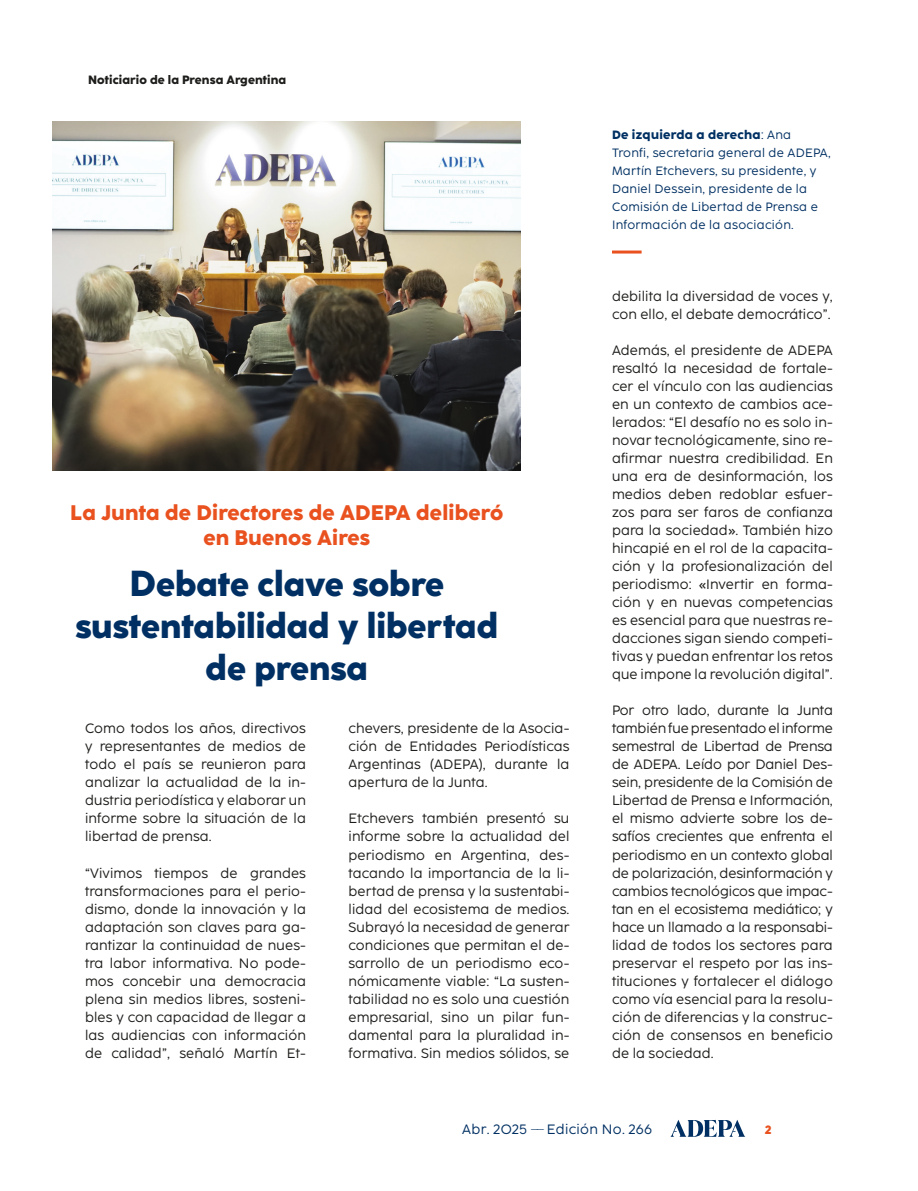
<style>
.page{position:relative;width:918px;height:1191px;background:#fff}
.page>*{position:absolute;margin:0;border:0;box-sizing:border-box;transform-origin:0 0}
.t1{font:800 36px "Coco Sharp S";color:#003063}
.t2{font:800 21px "Coco Sharp";letter-spacing:.01em;color:#e9511f}
.t3{font:13.5px/18px "Coco Sharp L";letter-spacing:.01em;color:#1d1d1b;text-align:justify}
.t4{font:13.5px "Coco Sharp L";letter-spacing:.025em;color:#003063}
.t5{font:12px/18px "Coco Sharp L";letter-spacing:.025em;color:#003063}
.t6{font:800 12px "Coco Sharp";letter-spacing:.01em;color:#1d1d1b}
.t7{font:800 12px "Coco Sharp";color:#e9511f}
.s1{font-weight:800}
</style>
<div class="page">
<svg style="left:671px;top:1119px;width:74px;height:17px"></svg>
<img style="left:53px;top:121px;width:468px;height:349px">
<hr style="left:612px;top:250px;width:30px;height:3px;background:#e9511f">
<p class="t6" style="left:88px;top:71px;width:200px">Noticiario de la Prensa Argentina</p>
<p class="t2" style="left:70px;top:497px;width:434px">La Junta de Directores de ADEPA deliberó</p>
<p class="t2" style="left:203px;top:522px;width:168px">en Buenos Aires</p>
<p class="t1" style="left:129px;top:557px;width:316px">Debate clave sobre</p>
<p class="t1" style="left:75px;top:599px;width:424px">sustentabilidad y libertad</p>
<p class="t1" style="left:206px;top:641px;width:164px">de prensa</p>
<p class="t3" style="left:85px;top:720px;width:222px">Como todos los años, directivos y representantes de medios de todo el país se reunieron para analizar la actualidad de la in&shy;dustria periodística y elaborar un informe sobre la situación de la libertad de prensa.</p>
<p class="t3" style="left:85px;top:864px;width:222px">“Vivimos tiempos de grandes transformaciones para el perio&shy;dismo, donde la innovación y la adaptación son claves para ga&shy;rantizar la continuidad de nues&shy;tra labor informativa. No pode&shy;mos concebir una democracia plena sin medios libres, sosteni&shy;bles y con capacidad de llegar a las audiencias con información de calidad”, señaló Martín Et-</p>
<p class="t3" style="left:349px;top:720px;width:222px">chevers, presidente de la Asocia&shy;ción de Entidades Periodísticas Argentinas (ADEPA), durante la apertura de la Junta.</p>
<p class="t3" style="left:349px;top:810px;width:222px">Etchevers también presentó su informe sobre la actualidad del periodismo en Argentina, des&shy;tacando la importancia de la li&shy;bertad de prensa y la sustentabi&shy;lidad del ecosistema de medios.<br>Subrayó la necesidad de generar condiciones que permitan el de&shy;sarrollo de un periodismo eco&shy;nómicamente viable: “La susten&shy;tabilidad no es solo una cuestión empresarial, sino un pilar fun&shy;damental para la pluralidad in&shy;formativa. Sin medios sólidos, se</p>
<p class="t5" style="left:612px;top:126px;width:220px"><span class="s1">De izquierda a derecha</span>: Ana<br>Tronfi, secretaria general de ADEPA,<br>Martín Etchevers, su presidente, y<br>Daniel Dessein, presidente de la<br>Comisión de Libertad de Prensa e<br>Información de la asociación.</p>
<p class="t3" style="left:612px;top:288px;width:222px">debilita la diversidad de voces y, con ello, el debate democrático”.</p>
<p class="t3" style="left:612px;top:342px;width:222px">Además, el presidente de ADEPA resaltó la necesidad de fortale&shy;cer el vínculo con las audiencias en un contexto de cambios ace&shy;lerados: “El desafío no es solo in&shy;novar tecnológicamente, sino re&shy;afirmar nuestra credibilidad. En una era de desinformación, los medios deben redoblar esfuer&shy;zos para ser faros de confianza para la sociedad». También hizo hincapié en el rol de la capacita&shy;ción y la profesionalización del periodismo: «Invertir en forma&shy;ción y en nuevas competencias es esencial para que nuestras re&shy;dacciones sigan siendo competi&shy;tivas y puedan enfrentar los retos que impone la revolución digital”.</p>
<p class="t3" style="left:612px;top:702px;width:222px">Por otro lado, durante la Junta también fue presentado el informe semestral de Libertad de Prensa de ADEPA. Leído por Daniel Des&shy;sein, presidente de la Comisión de Libertad de Prensa e Información, el mismo advierte sobre los de&shy;safíos crecientes que enfrenta el periodismo en un contexto global de polarización, desinformación y cambios tecnológicos que impac&shy;tan en el ecosistema mediático; y hace un llamado a la responsabi&shy;lidad de todos los sectores para preservar el respeto por las ins&shy;tituciones y fortalecer el diálogo como vía esencial para la resolu&shy;ción de diferencias y la construc&shy;ción de consensos en beneficio de la sociedad.</p>
<p class="t4" style="left:462px;top:1120px;width:192px">Abr. 2O25 __ Edición Nº. 266</p>
<p class="t7" style="left:765px;top:1121px;width:8px">2</p>
</div>
